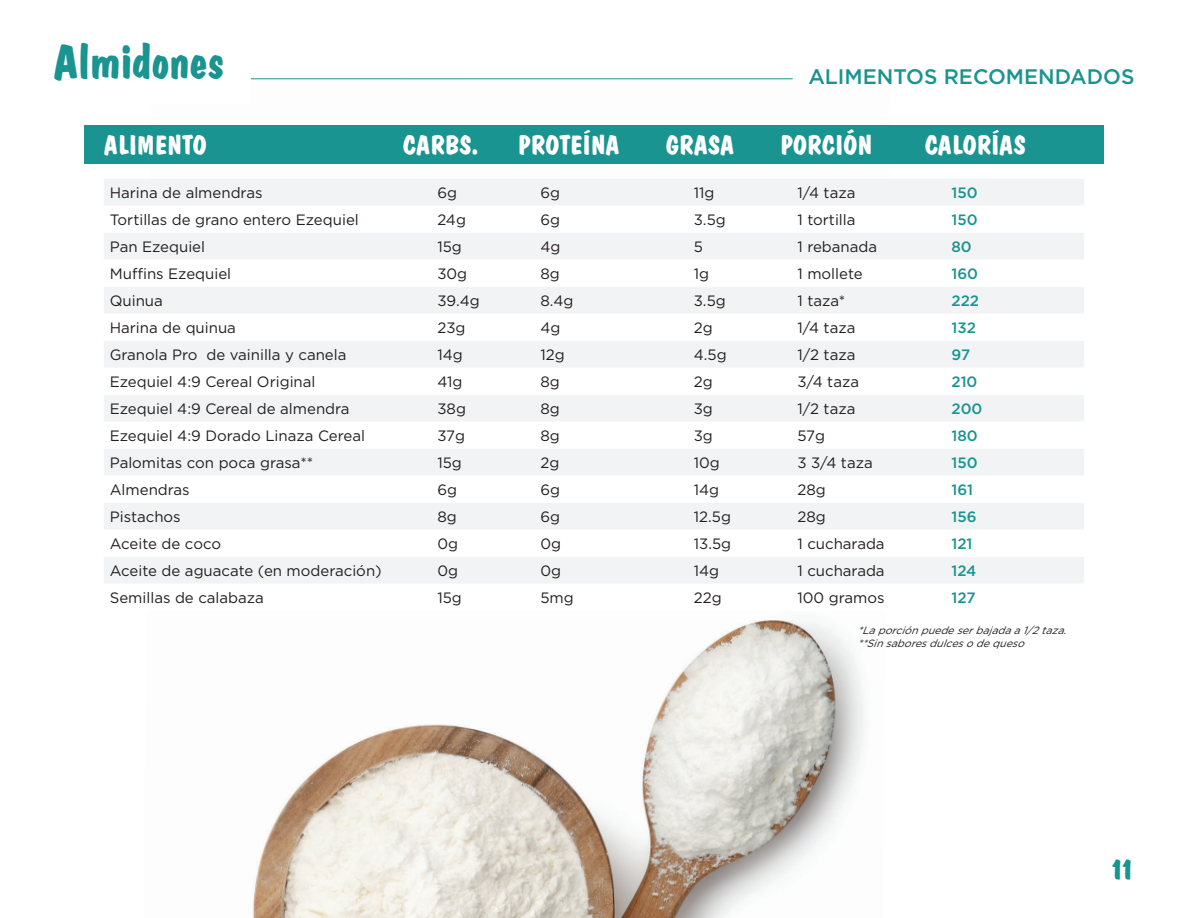
<style>
.page{position:relative;width:1188px;height:918px;background:#fff}
.page>*{position:absolute;margin:0;border:0;box-sizing:border-box;transform-origin:0 0}
.t1{font:48px "Dom Bold BT";color:#199490}
.t2{font:30px "Dom Bold BT";color:#199490}
.t3{font:27px "Dom Bold BT";letter-spacing:.01em;color:#fff}
.t4{font:500 21px "Gotham";color:#199490}
.t5{font:15px "Gotham";color:#231f20}
.t6{font:500 15px "Gotham";color:#199490}
.t7{font:italic 10.5px "Gotham";color:#231f20}
</style>
<div class="page">
<img style="left:251px;top:79px;width:613px;height:839px">
<div style="left:84px;top:125px;width:1020px;height:39px;background:#199490"></div>
<div style="left:104px;top:179px;width:980px;height:27px;background:#f2f3f4"></div>
<svg style="left:104px;top:206px;width:980px;height:405px"></svg>
<hr style="left:144px;top:78px;width:649px;height:1px;background:#199490">
<div style="left:40px;top:29px;width:211px;height:75px;background:#fff"></div>
<p class="t1" style="left:53px;top:33px;width:172px">Almidones</p>
<p class="t4" style="left:808px;top:63px;width:328px">ALIMENTOS RECOMENDADOS</p>
<p class="t3" style="left:104px;top:128px;width:104px">ALIMENTO</p>
<p class="t3" style="left:403px;top:128px;width:77px">CARBS.</p>
<p class="t3" style="left:518px;top:128px;width:103px">PROTEÍNA</p>
<p class="t3" style="left:666px;top:128px;width:70px">GRASA</p>
<p class="t3" style="left:780px;top:128px;width:93px">PORCIÓN</p>
<p class="t3" style="left:925px;top:128px;width:102px">CALORÍAS</p>
<p class="t5" style="left:110px;top:183px;width:154px">Harina de almendras</p>
<p class="t5" style="left:437px;top:183px;width:21px">6g</p>
<p class="t5" style="left:540px;top:183px;width:21px">6g</p>
<p class="t5" style="left:694px;top:183px;width:22px">11g</p>
<p class="t5" style="left:797px;top:183px;width:59px">1/4 taza</p>
<p class="t6" style="left:951px;top:183px;width:28px">150</p>
<p class="t5" style="left:110px;top:210px;width:251px">Tortillas de grano entero Ezequiel</p>
<p class="t5" style="left:437px;top:210px;width:30px">24g</p>
<p class="t5" style="left:540px;top:210px;width:21px">6g</p>
<p class="t5" style="left:694px;top:210px;width:34px">3.5g</p>
<p class="t5" style="left:797px;top:210px;width:60px">1 tortilla</p>
<p class="t6" style="left:951px;top:210px;width:28px">150</p>
<p class="t5" style="left:110px;top:237px;width:97px">Pan Ezequiel</p>
<p class="t5" style="left:437px;top:237px;width:26px">15g</p>
<p class="t5" style="left:540px;top:237px;width:22px">4g</p>
<p class="t5" style="left:694px;top:237px;width:11px">5</p>
<p class="t5" style="left:797px;top:237px;width:81px">1 rebanada</p>
<p class="t6" style="left:951px;top:237px;width:22px">80</p>
<p class="t5" style="left:110px;top:264px;width:123px">Muffins Ezequiel</p>
<p class="t5" style="left:437px;top:264px;width:31px">30g</p>
<p class="t5" style="left:540px;top:264px;width:21px">8g</p>
<p class="t5" style="left:694px;top:264px;width:17px">1g</p>
<p class="t5" style="left:797px;top:264px;width:67px">1 mollete</p>
<p class="t6" style="left:951px;top:264px;width:28px">160</p>
<p class="t5" style="left:110px;top:291px;width:55px">Quinua</p>
<p class="t5" style="left:437px;top:291px;width:44px">39.4g</p>
<p class="t5" style="left:540px;top:291px;width:35px">8.4g</p>
<p class="t5" style="left:694px;top:291px;width:34px">3.5g</p>
<p class="t5" style="left:797px;top:291px;width:49px">1 taza*</p>
<p class="t6" style="left:951px;top:291px;width:29px">222</p>
<p class="t5" style="left:110px;top:318px;width:128px">Harina de quinua</p>
<p class="t5" style="left:437px;top:318px;width:30px">23g</p>
<p class="t5" style="left:540px;top:318px;width:22px">4g</p>
<p class="t5" style="left:694px;top:318px;width:20px">2g</p>
<p class="t5" style="left:797px;top:318px;width:59px">1/4 taza</p>
<p class="t6" style="left:951px;top:318px;width:26px">132</p>
<p class="t5" style="left:110px;top:345px;width:238px">Granola Pro de vainilla y canela</p>
<p class="t5" style="left:437px;top:345px;width:27px">14g</p>
<p class="t5" style="left:540px;top:345px;width:26px">12g</p>
<p class="t5" style="left:694px;top:345px;width:34px">4.5g</p>
<p class="t5" style="left:797px;top:345px;width:59px">1/2 taza</p>
<p class="t6" style="left:951px;top:345px;width:20px">97</p>
<p class="t5" style="left:110px;top:372px;width:207px">Ezequiel 4:9 Cereal Original</p>
<p class="t5" style="left:437px;top:372px;width:27px">41g</p>
<p class="t5" style="left:540px;top:372px;width:21px">8g</p>
<p class="t5" style="left:694px;top:372px;width:20px">2g</p>
<p class="t5" style="left:797px;top:372px;width:63px">3/4 taza</p>
<p class="t6" style="left:951px;top:372px;width:27px">210</p>
<p class="t5" style="left:110px;top:399px;width:241px">Ezequiel 4:9 Cereal de almendra</p>
<p class="t5" style="left:437px;top:399px;width:30px">38g</p>
<p class="t5" style="left:540px;top:399px;width:21px">8g</p>
<p class="t5" style="left:694px;top:399px;width:21px">3g</p>
<p class="t5" style="left:797px;top:399px;width:59px">1/2 taza</p>
<p class="t6" style="left:951px;top:399px;width:32px">200</p>
<p class="t5" style="left:110px;top:426px;width:257px">Ezequiel 4:9 Dorado Linaza Cereal</p>
<p class="t5" style="left:437px;top:426px;width:29px">37g</p>
<p class="t5" style="left:540px;top:426px;width:21px">8g</p>
<p class="t5" style="left:694px;top:426px;width:21px">3g</p>
<p class="t5" style="left:797px;top:426px;width:29px">57g</p>
<p class="t6" style="left:951px;top:426px;width:28px">180</p>
<p class="t5" style="left:110px;top:453px;width:205px">Palomitas con poca grasa**</p>
<p class="t5" style="left:437px;top:453px;width:26px">15g</p>
<p class="t5" style="left:540px;top:453px;width:20px">2g</p>
<p class="t5" style="left:694px;top:453px;width:28px">10g</p>
<p class="t5" style="left:797px;top:453px;width:77px">3 3/4 taza</p>
<p class="t6" style="left:951px;top:453px;width:28px">150</p>
<p class="t5" style="left:110px;top:480px;width:81px">Almendras</p>
<p class="t5" style="left:437px;top:480px;width:21px">6g</p>
<p class="t5" style="left:540px;top:480px;width:21px">6g</p>
<p class="t5" style="left:694px;top:480px;width:27px">14g</p>
<p class="t5" style="left:797px;top:480px;width:30px">28g</p>
<p class="t6" style="left:951px;top:480px;width:23px">161</p>
<p class="t5" style="left:110px;top:507px;width:72px">Pistachos</p>
<p class="t5" style="left:437px;top:507px;width:21px">8g</p>
<p class="t5" style="left:540px;top:507px;width:21px">6g</p>
<p class="t5" style="left:694px;top:507px;width:39px">12.5g</p>
<p class="t5" style="left:797px;top:507px;width:30px">28g</p>
<p class="t6" style="left:951px;top:507px;width:27px">156</p>
<p class="t5" style="left:110px;top:534px;width:113px">Aceite de coco</p>
<p class="t5" style="left:437px;top:534px;width:22px">0g</p>
<p class="t5" style="left:540px;top:534px;width:22px">0g</p>
<p class="t5" style="left:694px;top:534px;width:39px">13.5g</p>
<p class="t5" style="left:797px;top:534px;width:89px">1 cucharada</p>
<p class="t6" style="left:951px;top:534px;width:23px">121</p>
<p class="t5" style="left:110px;top:561px;width:273px">Aceite de aguacate (en moderación)</p>
<p class="t5" style="left:437px;top:561px;width:22px">0g</p>
<p class="t5" style="left:540px;top:561px;width:22px">0g</p>
<p class="t5" style="left:694px;top:561px;width:27px">14g</p>
<p class="t5" style="left:797px;top:561px;width:89px">1 cucharada</p>
<p class="t6" style="left:951px;top:561px;width:27px">124</p>
<p class="t5" style="left:110px;top:588px;width:156px">Semillas de calabaza</p>
<p class="t5" style="left:437px;top:588px;width:26px">15g</p>
<p class="t5" style="left:540px;top:588px;width:35px">5mg</p>
<p class="t5" style="left:694px;top:588px;width:29px">22g</p>
<p class="t5" style="left:797px;top:588px;width:89px">100 gramos</p>
<p class="t6" style="left:951px;top:588px;width:26px">127</p>
<p class="t7" style="left:858px;top:624px;width:215px">*Laporciónpuedeserbajadaa1/2taza.</p>
<p class="t7" style="left:858px;top:636px;width:173px">**Sinsaboresdulcesodequeso</p>
<h2 class="t2" style="left:1109px;top:850px;width:26px">11</h2>
</div>
